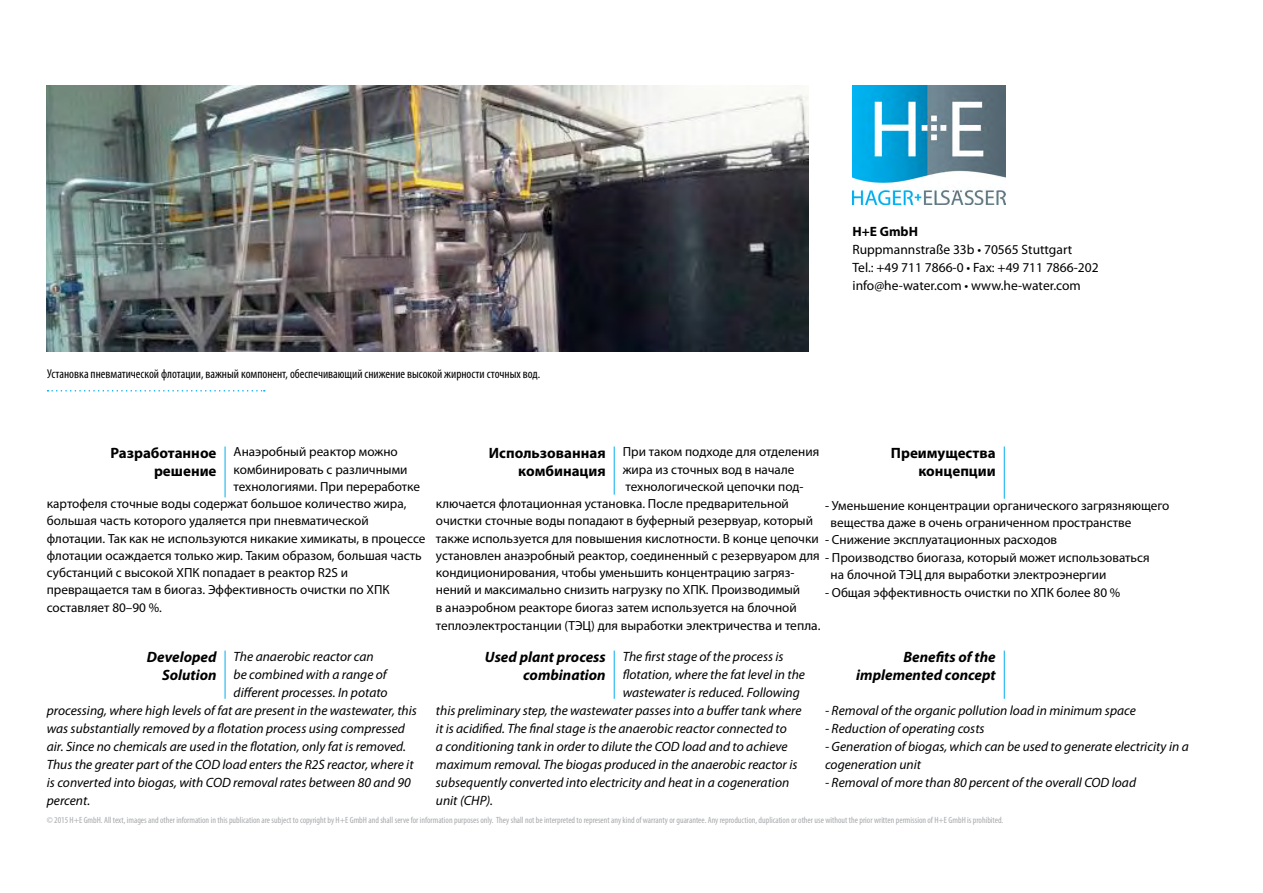
<style>
.page{position:relative;width:1263px;height:893px;background:#fff}
.page>*{position:absolute;margin:0;border:0;box-sizing:border-box;transform-origin:0 0}
.t1{font:italic 700 15px/18px "Myriad Pro";color:#000;text-align:right}
.t2{font:700 15px/18px "Myriad Pro";color:#000;text-align:right}
.t3{font:italic 13.5px/18px "Myriad Pro";color:#000}
.t4{font:13.5px/18px "Myriad Pro";color:#000}
.t5{font:700 13.5px "Myriad Pro";color:#000}
.t6{font:13.2px/17.2px "Myriad Pro";color:#000}
.t7{font:condensed 12.75px "Myriad Pro";color:#000}
.t8{font:condensed 9px "Myriad Pro";color:#a7a9ac}
.s1{font-size:13.5px}
</style>
<div class="page">
<hr style="left:1004px;top:446px;width:1px;height:53px;background:#00aeef">
<hr style="left:225px;top:651px;width:1px;height:48px;background:#00aeef">
<hr style="left:225px;top:446px;width:1px;height:51px;background:#00aeef">
<hr style="left:614px;top:651px;width:1px;height:48px;background:#00aeef">
<hr style="left:614px;top:446px;width:1px;height:49px;background:#00aeef">
<img style="left:47px;top:85px;width:761px;height:266px">
<svg style="left:48px;top:390px;width:217px;height:2px"></svg>
<hr style="left:1004px;top:651px;width:1px;height:48px;background:#00aeef">
<img style="left:852px;top:85px;width:153px;height:120px">
<p class="t7" style="left:47px;top:366px;width:495px">Установка пневматической флотации, важный компонент, обеспечивающий снижение высокой жирности сточных вод.</p>
<p class="t5" style="left:852px;top:222px;width:67px">H+E GmbH</p>
<p class="t4" style="left:852px;top:240px;width:248px">Ruppmannstraße 33b • 70565 Stuttgart<br>Tel.: +49 711 7866-0 • Fax: +49 711 7866-202 info@he-water.com • www.he-water.com</p>
<p class="t6" style="left:234px;top:443px;width:166px">Анаэробный реактор можно</p>
<p class="t6" style="left:234px;top:460px;width:175px">комбинировать с различными</p>
<p class="t6" style="left:234px;top:478px;width:188px">технологиями. При переработке</p>
<p class="t6" style="left:47px;top:495px;width:361px">картофеля сточные воды содержат большое количество жира,</p>
<p class="t6" style="left:47px;top:512px;width:323px">большая часть которого удаляется при пневматической</p>
<p class="t6" style="left:47px;top:529px;width:380px">флотации. Так как не используются никакие химикаты, в процессе</p>
<p class="t6" style="left:47px;top:547px;width:376px">флотации осаждается только жир. Таким образом, большая часть</p>
<p class="t6" style="left:47px;top:564px;width:303px">субстанций с высокой ХПК попадает в реактор R2S и</p>
<p class="t6" style="left:47px;top:581px;width:344px">превращается там в биогаз. Эффективность очистки по ХПК</p>
<p class="t6" style="left:47px;top:598px;width:117px">составляет 80–90 %.</p>
<p class="t2" style="left:110px;top:443px;width:108px">Разработанное решение</p>
<p class="t3" style="left:234px;top:647px;width:142px">The anaerobic reactor can</p>
<p class="t3" style="left:234px;top:665px;width:155px">be combined with a range of</p>
<p class="t3" style="left:234px;top:683px;width:156px">different processes. In potato</p>
<p class="t3" style="left:47px;top:701px;width:372px">processing, where high levels of fat are present in the wastewater, this</p>
<p class="t3" style="left:47px;top:719px;width:360px">was substantially removed by a flotation process using compressed</p>
<p class="t3" style="left:47px;top:737px;width:361px">air. Since no chemicals are used in the flotation, only fat is removed.</p>
<p class="t3" style="left:47px;top:755px;width:368px">Thus the greater part of the COD load enters the R2S reactor, where it</p>
<p class="t3" style="left:47px;top:773px;width:365px">is converted into biogas, with COD removal rates between 80 and 90</p>
<p class="t3" style="left:47px;top:791px;width:45px">percent.</p>
<p class="t1" style="left:147px;top:647px;width:71px">Developed<br>Solution</p>
<p class="t6" style="left:623px;top:443px;width:198px">При таком подходе для отделения</p>
<p class="t6" style="left:623px;top:460px;width:173px">жира из сточных вод в начале</p>
<p class="t6" style="left:625px;top:478px;width:180px">технологической цепочки под-</p>
<p class="t6" style="left:436px;top:495px;width:354px">ключается флотационная установка. После предварительной</p>
<p class="t6" style="left:436px;top:512px;width:379px">очистки сточные воды попадают в буферный резервуар, который</p>
<p class="t6" style="left:436px;top:529px;width:384px">также используется для повышения кислотности. В конце цепочки</p>
<p class="t6" style="left:436px;top:547px;width:385px">установлен анаэробный реактор, соединенный с резервуаром для</p>
<p class="t6" style="left:436px;top:564px;width:360px">кондиционирования, чтобы уменьшить концентрацию загряз-</p>
<p class="t6" style="left:436px;top:581px;width:366px">нений и максимально снизить нагрузку по ХПК. Производимый</p>
<p class="t6" style="left:436px;top:598px;width:362px">в анаэробном реакторе биогаз затем используется на блочной</p>
<p class="t6" style="left:436px;top:616px;width:386px">теплоэлектростанции (ТЭЦ) для выработки <span class="s1">электричества и тепла.</span></p>
<p class="t2" style="left:489px;top:443px;width:118px">Использованная комбинация</p>
<p class="t2" style="left:891px;top:443px;width:106px">Преимущества концепции</p>
<p class="t6" style="left:831px;top:497px;width:340px;text-indent:-6px">- Уменьшение концентрации органического загрязняющего вещества даже в очень ограниченном пространстве</p>
<p class="t6" style="left:825px;top:531px;width:234px">- Снижение эксплуатационных расходов</p>
<p class="t6" style="left:831px;top:548px;width:321px;text-indent:-6px">- Производство биогаза, который может использоваться на блочной ТЭЦ для выработки электроэнергии</p>
<p class="t6" style="left:825px;top:584px;width:297px">- Общая эффективность очистки по ХПК более 80 %</p>
<p class="t3" style="left:623px;top:647px;width:162px">The first stage of the process is</p>
<p class="t3" style="left:623px;top:665px;width:184px">flotation, where the fat level in the</p>
<p class="t3" style="left:623px;top:683px;width:179px">wastewater is reduced. Following</p>
<p class="t3" style="left:436px;top:701px;width:367px">this preliminary step, the wastewater passes into a buffer tank where</p>
<p class="t3" style="left:436px;top:719px;width:352px">it is acidified. The final stage is the anaerobic reactor connected to</p>
<p class="t3" style="left:436px;top:737px;width:353px">a conditioning tank in order to dilute the COD load and to achieve</p>
<p class="t3" style="left:436px;top:755px;width:363px">maximum removal. The biogas produced in the anaerobic reactor is</p>
<p class="t3" style="left:436px;top:773px;width:355px">subsequently converted into electricity and heat in a cogeneration</p>
<p class="t3" style="left:436px;top:791px;width:59px">unit (CHP).</p>
<p class="t1" style="left:485px;top:647px;width:122px">Used plant process combination</p>
<p class="t1" style="left:856px;top:647px;width:141px">Benefits of the implemented concept</p>
<p class="t3" style="left:825px;top:701px;width:312px">- Removal of the organic pollution load in minimum space</p>
<p class="t3" style="left:825px;top:719px;width:161px">- Reduction of operating costs</p>
<p class="t3" style="left:825px;top:737px;width:365px">- Generation of biogas, which can be used to generate electricity in a cogeneration unit</p>
<p class="t3" style="left:825px;top:773px;width:312px">- Removal of more than 80 percent of the overall COD load</p>
<p class="t8" style="left:47px;top:815px;width:958px">© 2015 H+E GmbH. All text, images and other information in this publication are subject to copyright by H+E GmbH and shall serve for information purposes only. They shall not be interpreted to represent any kind of warranty or guarantee. Any reproduction, duplication or other use without the prior written permission of H+E GmbH is prohibited.</p>
</div>
